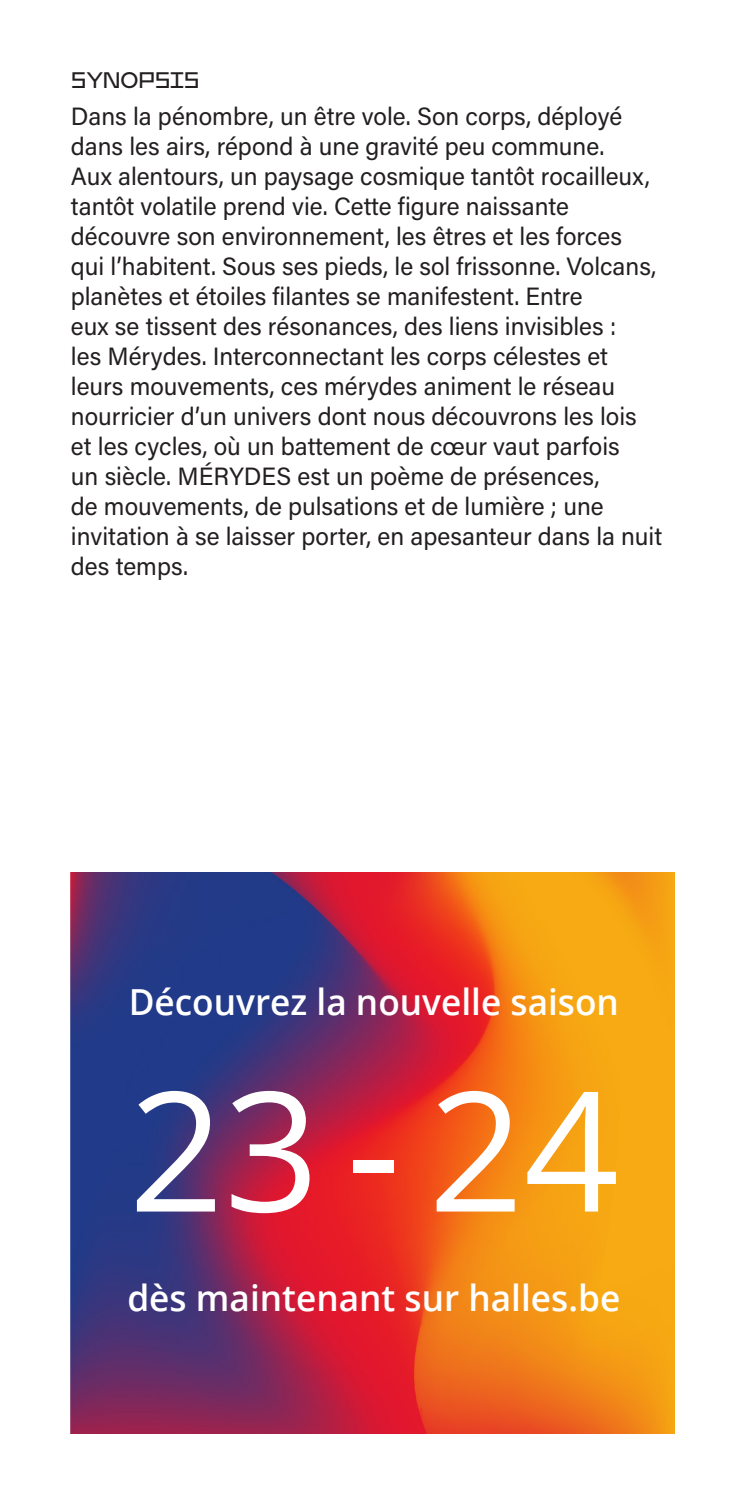
<style>
.page{position:relative;width:745px;height:1489px;background:#fff}
.page>*{position:absolute;margin:0;border:0;box-sizing:border-box;transform-origin:0 0}
.t1{font:166.5px "Open Sans";color:#fff}
.t2{font:600 36px "Open Sans";color:#fff}
.t3{font:25px/30px "Acumin Pro";color:#231f20}
.t4{font:22.5px "Afronaut";color:#231f20}
</style>
<div class="page">
<img style="left:71px;top:872px;width:602px;height:561px">
<p class="t4" style="left:71px;top:66px;width:130px">SYNOPSIS</p>
<p class="t3" style="left:71px;top:100px;width:592px">Dans la pénombre, un être vole. Son corps, déployé dans les airs, répond à une gravité peu commune.<br>Aux alentours, un paysage cosmique tantôt rocailleux, tantôt volatile prend vie. Cette figure naissante découvre son environnement, les êtres et les forces<br>qui l’habitent. Sous ses pieds, le sol frissonne. Volcans, planètes et étoiles filantes se manifestent. Entre<br>eux se tissent des résonances, des liens invisibles :<br>les Mérydes. Interconnectant les corps célestes et leurs mouvements, ces mérydes animent le réseau nourricier d’un univers dont nous découvrons les lois et les cycles, où un battement de cœur vaut parfois<br>un siècle. MÉRYDES est un poème de présences,<br>de mouvements, de pulsations et de lumière ; une invitation à se laisser porter, en apesanteur dans la nuit des temps.</p>
<p class="t2" style="left:129px;top:977px;width:491px">Découvrez la nouvelle saison</p>
<p class="t1" style="left:129px;top:1036px;width:491px">23 - 24</p>
<p class="t2" style="left:127px;top:1272px;width:494px">dès maintenant sur halles.be</p>
</div>
